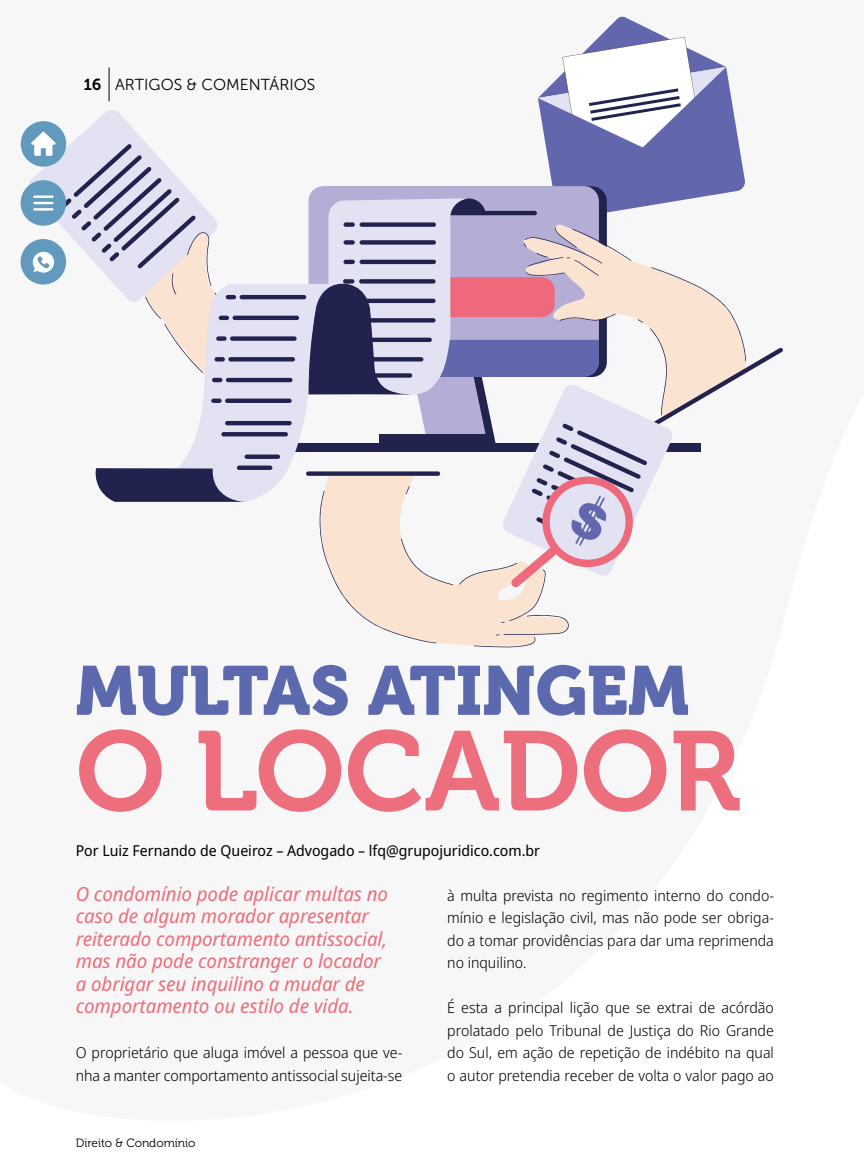
<style>
.page{position:relative;width:864px;height:1170px;background:#fff}
.page>*{position:absolute;margin:0;border:0;box-sizing:border-box;transform-origin:0 0}
.t1{font:112.35px "Museo 700";color:#ed6e7c}
.t2{font:68.7px "Museo 900";color:#5d69af}
.t3{font:italic 19.5px/22.5px "Noto Sans Display";color:#ed6e7c}
.t4{font:15.9px "Museo Sans 300";color:#000}
.t5{font:15.9px "Museo Sans 700";color:#000}
.t6{font:300 15px/22.5px "Noto Sans Display";color:#000;text-align:justify}
.t7{font:15px "Noto Sans Display";color:#000}
.t8{font:12px "Museo 300";color:#000}
</style>
<div class="page">
<svg style="left:537px;top:16px;width:208px;height:204px"></svg>
<svg style="left:308px;top:186px;width:290px;height:41px;background:#b2add5"></svg>
<hr style="left:448px;top:211px;width:88px;height:4px;background:#21234e;border-radius:2px">
<svg style="left:469px;top:198px;width:16px;height:13px"></svg>
<svg style="left:178px;top:198px;width:291px;height:304px;fill:#e3e2f2"></svg>
<svg style="left:95px;top:468px;width:152px;height:34px;background:#4e4f73"></svg>
<hr style="left:239px;top:295px;width:67px;height:4px;background:#21234e;border-radius:2px">
<div style="left:232px;top:315px;width:67px;height:5px;background:#21234e;border-radius:2px"></div>
<div style="left:230px;top:336px;width:66px;height:5px;background:#21234e;border-radius:2px"></div>
<svg style="left:228px;top:357px;width:67px;height:4px"></svg>
<hr style="left:212px;top:378px;width:10px;height:4px;background:#21234e;border-radius:2px">
<hr style="left:226px;top:378px;width:66px;height:4px;background:#21234e;border-radius:2px">
<div style="left:211px;top:398px;width:10px;height:5px;background:#21234e;border-radius:2px"></div>
<div style="left:225px;top:398px;width:66px;height:5px;background:#21234e;border-radius:2px"></div>
<hr style="left:225px;top:421px;width:66px;height:4px;background:#21234e;border-radius:2px">
<hr style="left:221px;top:432px;width:67px;height:4px;background:#21234e;border-radius:2px">
<div style="left:244px;top:454px;width:36px;height:5px;background:#21234e;border-radius:2px"></div>
<div style="left:237px;top:465px;width:35px;height:5px;background:#21234e;border-radius:2px"></div>
<div style="left:343px;top:222px;width:11px;height:5px;background:#21234e;border-radius:2px"></div>
<div style="left:359px;top:222px;width:77px;height:5px;background:#21234e;border-radius:2px"></div>
<div style="left:306px;top:471px;width:134px;height:5px;background:#21234e;border-radius:2px"></div>
<svg style="left:308px;top:227px;width:474px;height:420px"></svg>
<hr style="left:109px;top:68px;width:1px;height:33px;background:#000">
<div style="left:21px;top:180px;width:45px;height:46px;background:#619abc;border-radius:50%"></div>
<div style="left:21px;top:121px;width:45px;height:46px;background:#619abc;border-radius:50%"></div>
<div style="left:21px;top:239px;width:45px;height:45px;background:#619abc;border-radius:50%"></div>
<svg style="left:27px;top:109px;width:249px;height:267px"></svg>
<hr style="left:863px;top:891px;width:1px;height:278px;background:#c9c9c9">
<p class="t5" style="left:84px;top:76px;width:19px">16</p>
<p class="t4" style="left:115px;top:76px;width:202px">ARTIGOS &amp; COMENTÁRIOS</p>
<h2 class="t2" style="left:76px;top:651px;width:614px">MULTAS ATINGEM</h2>
<h1 class="t1" style="left:76px;top:709px;width:666px">O LOCADOR</h1>
<p class="t7" style="left:76px;top:839px;width:465px">Por Luiz Fernando de Queiroz – Advogado – lfq@grupojuridico.com.br</p>
<p class="t6" style="left:447px;top:884px;width:328px">à multa prevista no regimento interno do condo&shy;mínio e legislação civil, mas não pode ser obriga&shy;do a tomar providências para dar uma reprimenda no inquilino.</p>
<p class="t6" style="left:447px;top:996px;width:328px">É esta a principal lição que se extrai de acórdão prolatado pelo Tribunal de Justiça do Rio Grande do Sul, em ação de repetição de indébito na qual o autor pretendia receber de volta o valor pago ao</p>
<h3 class="t3" style="left:76px;top:882px;width:313px">O condomínio pode aplicar multas no caso de algum morador apresentar reiterado comportamento antissocial, mas não pode constranger o locador a obrigar seu inquilino a mudar de comportamento ou estilo de vida.</h3>
<p class="t6" style="left:76px;top:1041px;width:328px">O proprietário que aluga imóvel a pessoa que ve&shy;nha a manter comportamento antissocial sujeita-se</p>
<p class="t8" style="left:76px;top:1136px;width:121px">Direito &amp; Condomínio</p>
</div>
